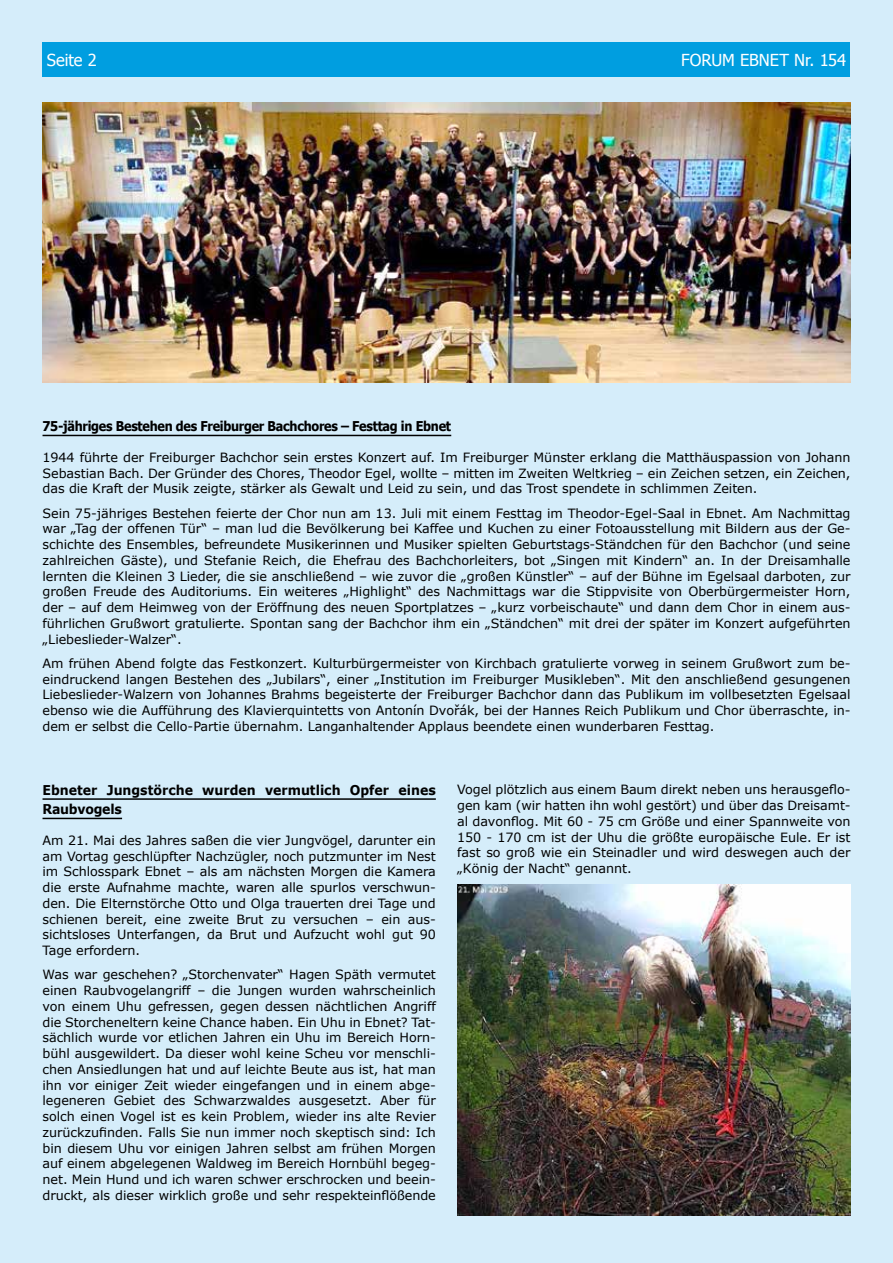
<style>
.page{position:relative;width:893px;height:1263px;background:#d5edfa}
.page>*{position:absolute;margin:0;border:0;box-sizing:border-box;transform-origin:0 0}
.t1{font:16.5px "Tahoma";letter-spacing:-.005em;color:#fff}
.t2{font:700 13.5px "Tahoma";letter-spacing:-.02em;color:#000;scale:.93 1}
.t3{font:700 13.5px/19.4px "Verdana";color:#000;scale:.93 1}
.t4{font:12.75px/15.8px "Verdana";letter-spacing:-.005em;color:#000;text-align:justify}
</style>
<div class="page">
<div style="left:43px;top:43px;width:807px;height:34px;background:#009ee0"></div>
<img style="left:43px;top:102px;width:807px;height:281px">
<hr style="left:43px;top:435px;width:408px;height:1px;background:#000">
<hr style="left:43px;top:798px;width:393px;height:2px;background:#000">
<hr style="left:43px;top:818px;width:79px;height:1px;background:#000">
<img style="left:457px;top:884px;width:393px;height:331px">
<p class="t1" style="left:47px;top:49px;width:51px">Seite 2</p>
<p class="t1" style="left:681px;top:49px;width:167px">FORUM EBNET Nr. 154</p>
<p class="t2" style="left:43px;top:417px;width:441px">75-jähriges Bestehen des Freiburger Bachchores – Festtag in Ebnet</p>
<p class="t4" style="left:43px;top:449px;width:810px">1944 führte der Freiburger Bachchor sein erstes Konzert auf. Im Freiburger Münster erklang die Matthäuspassion von Johann Sebastian Bach. Der Gründer des Chores, Theodor Egel, wollte – mitten im Zweiten Weltkrieg – ein Zeichen setzen, ein Zeichen, das die Kraft der Musik zeigte, stärker als Gewalt und Leid zu sein, und das Trost spendete in schlimmen Zeiten.</p>
<p class="t4" style="left:43px;top:505px;width:810px">Sein 75-jähriges Bestehen feierte der Chor nun am 13. Juli mit einem Festtag im Theodor-Egel-Saal in Ebnet. Am Nachmittag war „Tag der offenen Tür“ – man lud die Bevölkerung bei Kaffee und Kuchen zu einer Fotoausstellung mit Bildern aus der Ge&shy;schichte des Ensembles, befreundete Musikerinnen und Musiker spielten Geburtstags-Ständchen für den Bachchor (und seine zahlreichen Gäste), und Stefanie Reich, die Ehefrau des Bachchorleiters, bot „Singen mit Kindern“ an. In der Dreisamhalle lernten die Kleinen 3 Lieder, die sie anschließend – wie zuvor die „großen Künstler“ – auf der Bühne im Egelsaal darboten, zur großen Freude des Auditoriums. Ein weiteres „Highlight“ des Nachmittags war die Stippvisite von Oberbürgermeister Horn, der – auf dem Heimweg von der Eröffnung des neuen Sportplatzes – „kurz vorbeischaute“ und dann dem Chor in einem aus&shy;führlichen Grußwort gratulierte. Spontan sang der Bachchor ihm ein „Ständchen“ mit drei der später im Konzert aufgeführten „Liebeslieder-Walzer“.</p>
<p class="t4" style="left:43px;top:655px;width:809px">Am frühen Abend folgte das Festkonzert. Kulturbürgermeister von Kirchbach gratulierte vorweg in seinem Grußwort zum be&shy;eindruckend langen Bestehen des „Jubilars“, einer „Institution im Freiburger Musikleben“. Mit den anschließend gesungenen Liebeslieder-Walzern von Johannes Brahms begeisterte der Freiburger Bachchor dann das Publikum im vollbesetzten Egelsaal ebenso wie die Aufführung des Klavierquintetts von Antonín Dvořák, bei der Hannes Reich Publikum und Chor überraschte, in&shy;dem er selbst die Cello-Partie übernahm. Langanhaltender Applaus beendete einen wunderbaren Festtag.</p>
<p class="t3" style="left:43px;top:780px;width:424px">Ebneter Jungstörche wurden vermutlich Opfer eines<br>Raubvogels</p>
<p class="t4" style="left:43px;top:832px;width:395px">Am 21. Mai des Jahres saßen die vier Jungvögel, darunter ein am Vortag geschlüpfter Nachzügler, noch putzmunter im Nest im Schlosspark Ebnet – als am nächsten Morgen die Kamera die erste Aufnahme machte, waren alle spurlos verschwun&shy;den. Die Elternstörche Otto und Olga trauerten drei Tage und schienen bereit, eine zweite Brut zu versuchen – ein aus&shy;sichtsloses Unterfangen, da Brut und Aufzucht wohl gut 90<br>Tage erfordern.</p>
<p class="t4" style="left:43px;top:967px;width:395px">Was war geschehen? „Storchenvater“ Hagen Späth vermutet einen Raubvogelangriff – die Jungen wurden wahrscheinlich von einem Uhu gefressen, gegen dessen nächtlichen Angriff die Storcheneltern keine Chance haben. Ein Uhu in Ebnet? Tat&shy;sächlich wurde vor etlichen Jahren ein Uhu im Bereich Horn&shy;bühl ausgewildert. Da dieser wohl keine Scheu vor menschli&shy;chen Ansiedlungen hat und auf leichte Beute aus ist, hat man ihn vor einiger Zeit wieder eingefangen und in einem abge&shy;legeneren Gebiet des Schwarzwaldes ausgesetzt. Aber für solch einen Vogel ist es kein Problem, wieder ins alte Revier zurückzufinden. Falls Sie nun immer noch skeptisch sind: Ich bin diesem Uhu vor einigen Jahren selbst am frühen Morgen auf einem abgelegenen Waldweg im Bereich Hornbühl begeg&shy;net. Mein Hund und ich waren schwer erschrocken und beein&shy;druckt, als dieser wirklich große und sehr respekteinflößende</p>
<p class="t4" style="left:457px;top:782px;width:395px">Vogel plötzlich aus einem Baum direkt neben uns herausgeflo&shy;gen kam (wir hatten ihn wohl gestört) und über das Dreisamt&shy;al davonflog. Mit 60 - 75 cm Größe und einer Spannweite von 150 - 170 cm ist der Uhu die größte europäische Eule. Er ist fast so groß wie ein Steinadler und wird deswegen auch der „König der Nacht“ genannt.</p>
</div>
